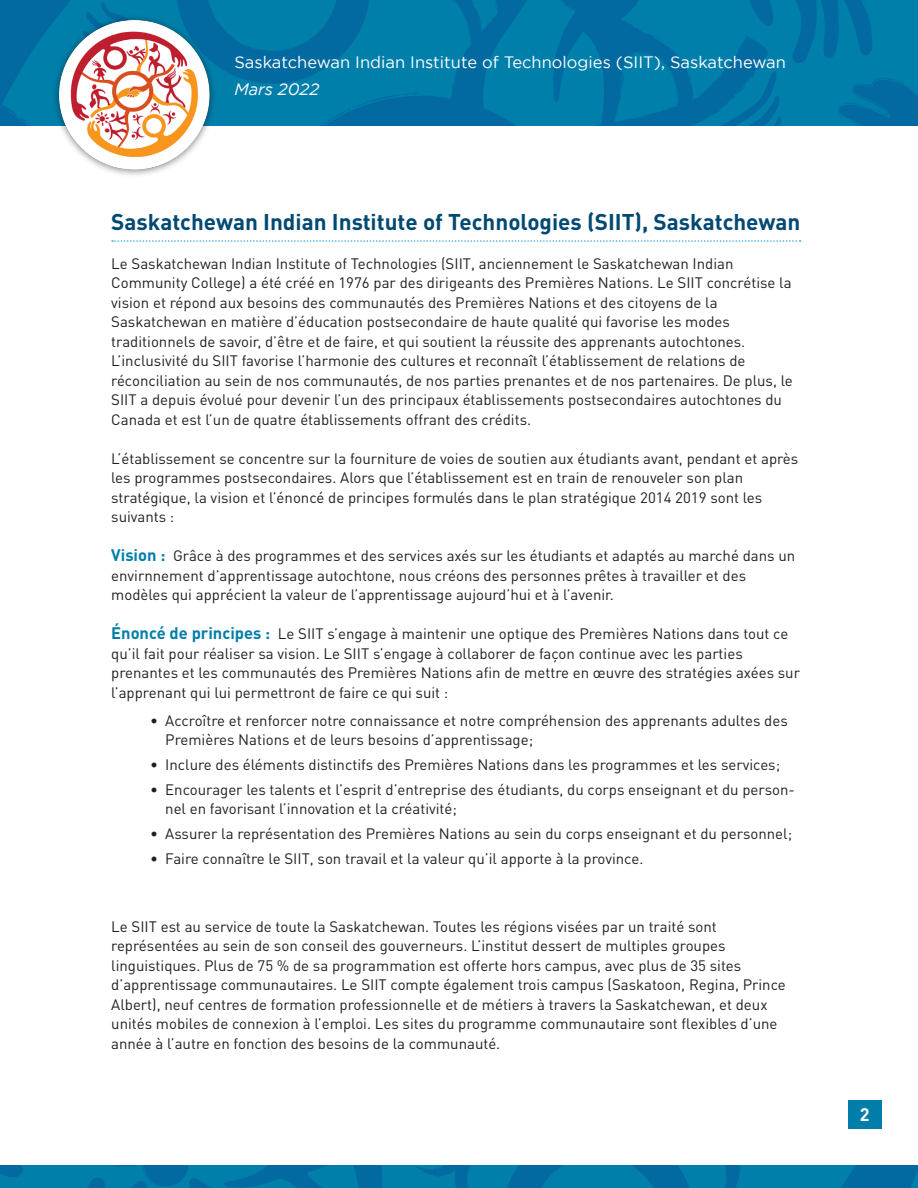
<style>
.page{position:relative;width:918px;height:1188px;background:#fff}
.page>*{position:absolute;margin:0;border:0;box-sizing:border-box;transform-origin:0 0}
.Headers{font:700 22.5px "DIN Pro";color:#014973}
.t1{font:700 18px "DIN Pro";color:#fff}
.t2{font:16.5px "Gotham";color:#fff}
.t3{font:italic 16.5px "Gotham";color:#fff}
.Body_Text{font:15px/19.5px "DIN Pro";color:#231f20}
.Bullets{font:15px/19.5px "DIN Pro";color:#231f20}
.s1{font-weight:700;font-size:16.5px;color:#007ea9}
</style>
<div class="page">
<img style="left:0;top:0;width:918px;height:126px">
<img style="left:0;top:1165px;width:918px;height:23px">
<div style="left:848px;top:1100px;width:33px;height:29px;background:#007ea9"></div>
<img style="left:53px;top:0;width:175px;height:176px">
<svg style="left:112px;top:240px;width:689px;height:2px"></svg>
<p class="t2" style="left:234px;top:53px;width:553px">Saskatchewan Indian Institute of Technologies (SIIT), Saskatchewan</p>
<p class="t3" style="left:234px;top:80px;width:86px">Mars 2022</p>
<p class="Headers" style="left:111px;top:206px;width:691px">Saskatchewan Indian Institute of Technologies (SIIT), Saskatchewan</p>
<p class="Body_Text" style="left:111px;top:253px;width:683px">Le Saskatchewan Indian Institute of Technologies (SIIT, anciennement le Saskatchewan Indian Community College) a été créé en 1976 par des dirigeants des Premières Nations. Le SIIT concrétise la vision et répond aux besoins des communautés des Premières Nations et des citoyens de la Saskatchewan en matière d’éducation postsecondaire de haute qualité qui favorise les modes traditionnels de savoir, d’être et de faire, et qui soutient la réussite des apprenants autochtones.<br>L’inclusivité du SIIT favorise l’harmonie des cultures et reconnaît l’établissement de relations de réconciliation au sein de nos communautés, de nos parties prenantes et de nos partenaires. De plus, le SIIT a depuis évolué pour devenir l’un des principaux établissements postsecondaires autochtones du Canada et est l’un de quatre établissements offrant des crédits.</p>
<p class="Body_Text" style="left:111px;top:448px;width:689px">L’établissement se concentre sur la fourniture de voies de soutien aux étudiants avant, pendant et après les programmes postsecondaires. Alors que l’établissement est en train de renouveler son plan stratégique, la vision et l’énoncé de principes formulés dans le plan stratégique 2014 2019 sont les suivants :</p>
<p class="Body_Text" style="left:111px;top:545px;width:686px"><span class="s1">Vision :</span> Grâce à des programmes et des services axés sur les étudiants et adaptés au marché dans un envirnnement d’apprentissage autochtone, nous créons des personnes prêtes à travailler et des modèles qui apprécient la valeur de l’apprentissage aujourd’hui et à l’avenir.</p>
<p class="Body_Text" style="left:111px;top:623px;width:690px"><span class="s1">Énoncé de principes :</span> Le SIIT s’engage à maintenir une optique des Premières Nations dans tout ce qu’il fait pour réaliser sa vision. Le SIIT s’engage à collaborer de façon continue avec les parties prenantes et les communautés des Premières Nations afin de mettre en œuvre des stratégies axées sur l’apprenant qui lui permettront de faire ce qui suit :</p>
<p class="Bullets" style="left:165px;top:710px;width:624px;text-indent:-15px">• Accroître et renforcer notre connaissance et notre compréhension des apprenants adultes des<br>Premières Nations et de leurs besoins d’apprentissage;</p>
<p class="Bullets" style="left:150px;top:754px;width:631px">• Inclure des éléments distinctifs des Premières Nations dans les programmes et les services;</p>
<p class="Bullets" style="left:165px;top:779px;width:631px;text-indent:-15px">• Encourager les talents et l’esprit d’entreprise des étudiants, du corps enseignant et du person&shy;nel en favorisant l’innovation et la créativité;</p>
<p class="Bullets" style="left:150px;top:824px;width:643px">• Assurer la représentation des Premières Nations au sein du corps enseignant et du personnel;</p>
<p class="Bullets" style="left:150px;top:848px;width:495px">• Faire connaître le SIIT, son travail et la valeur qu’il apporte à la province.</p>
<p class="Body_Text" style="left:111px;top:916px;width:676px">Le SIIT est au service de toute la Saskatchewan. Toutes les régions visées par un traité sont représentées au sein de son conseil des gouverneurs. L’institut dessert de multiples groupes linguistiques. Plus de 75 % de sa programmation est offerte hors campus, avec plus de 35 sites d’apprentissage communautaires. Le SIIT compte également trois campus (Saskatoon, Regina, Prince Albert), neuf centres de formation professionnelle et de métiers à travers la Saskatchewan, et deux unités mobiles de connexion à l’emploi. Les sites du programme communautaire sont flexibles d’une année à l’autre en fonction des besoins de la communauté.</p>
<p class="t1" style="left:860px;top:1103px;width:11px">2</p>
</div>
